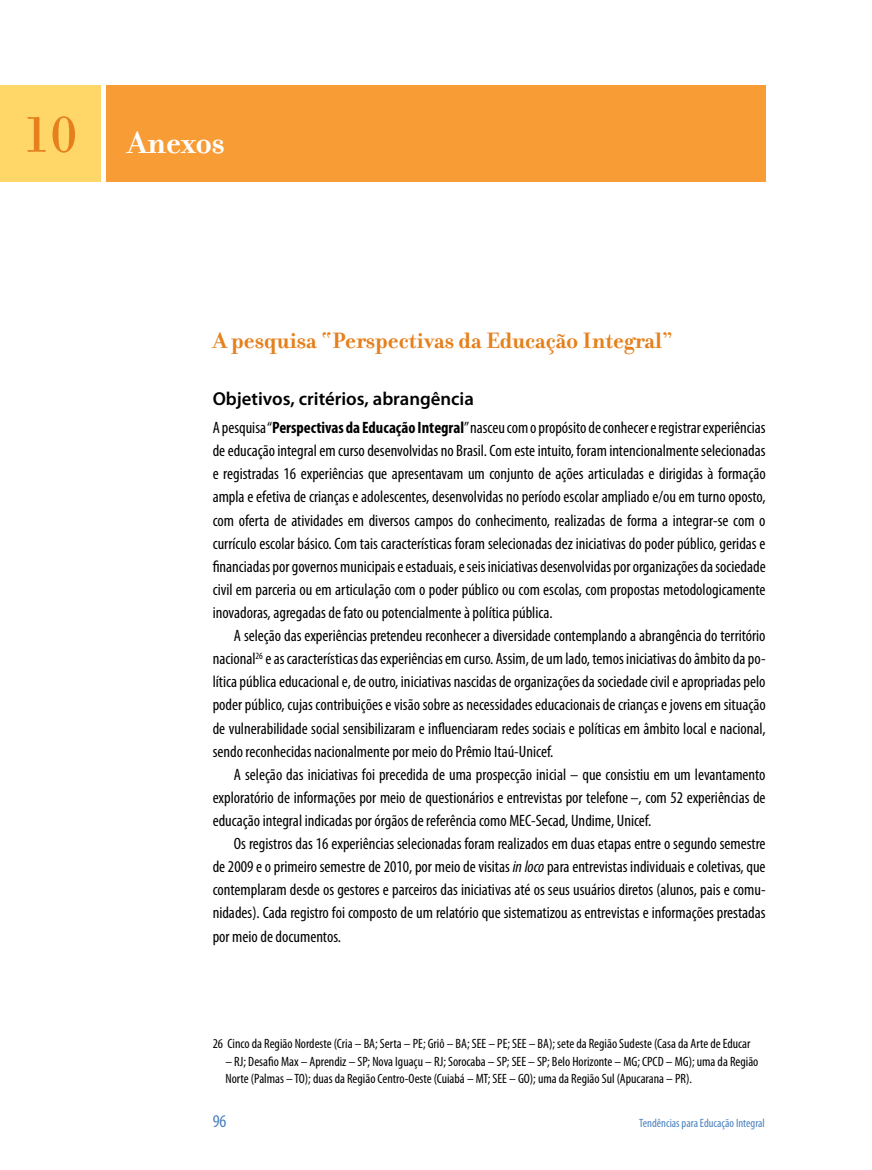
<style>
.page{position:relative;width:872px;height:1170px;background:#fff}
.page>*{position:absolute;margin:0;border:0;box-sizing:border-box;transform-origin:0 0}
.t1{font:54px "Filosofia Unicase";color:#e5801d}
.t2{font:700 33px "Filosofia";color:#fff}
.t3{font:700 24px "Filosofia";color:#e5801d}
.t4{font:600 18.75px "Myriad Pro";color:#000}
.t5{font:condensed 18px "Myriad Pro";color:#4b81be}
.t6{font:condensed 16.5px/23.1px "Myriad Pro";color:#000;text-align:justify}
.t7{font:condensed 13.5px/17.5px "Myriad Pro";color:#000}
.t8{font:condensed 12px "Myriad Pro";color:#4b81be}
.s1{font-weight:700}
.s2{font-style:italic}
</style>
<div class="page">
<div style="left:106px;top:85px;width:659px;height:96px;background:#f89c36"></div>
<div style="left:0;top:85px;width:101px;height:96px;background:#ffd769"></div>
<h1 class="t1" style="left:22px;top:102px;width:57px">10</h1>
<h2 class="t2" style="left:128px;top:123px;width:98px">Anexos</h2>
<h3 class="t3" style="left:213px;top:326px;width:462px">A pesquisa “Perspectivas da Educação Integral”</h3>
<p class="t4" style="left:213px;top:389px;width:263px">Objetivos, critérios, abrangência</p>
<p class="t6" style="left:213px;top:416px;width:554px">A pesquisa “<span class="s1">Perspectivas da Educação Integral</span>” nasceu com o propósito de conhecer e registrar experiências de educação integral em curso desenvolvidas no Brasil. Com este intuito, foram intencionalmente selecionadas e registradas 16 experiências que apresentavam um conjunto de ações articuladas e dirigidas à formação ampla e efetiva de crianças e adolescentes, desenvolvidas no período escolar ampliado e/ou em turno oposto, com oferta de atividades em diversos campos do conhecimento, realizadas de forma a integrar-se com o currículo escolar básico. Com tais características foram selecionadas dez iniciativas do poder público, geridas e financiadas por governos municipais e estaduais, e seis iniciativas desenvolvidas por organizações da sociedade civil em parceria ou em articulação com o poder público ou com escolas, com propostas metodologicamente inovadoras, agregadas de fato ou potencialmente à política pública.</p>
<p class="t6" style="left:213px;top:624px;width:554px;text-indent:21px">A seleção das experiências pretendeu reconhecer a diversidade contemplando a abrangência do território nacional<sup>26</sup> e as características das experiências em curso. Assim, de um lado, temos iniciativas do âmbito da po&shy;lítica pública educacional e, de outro, iniciativas nascidas de organizações da sociedade civil e apropriadas pelo poder público, cujas contribuições e visão sobre as necessidades educacionais de crianças e jovens em situação de vulnerabilidade social sensibilizaram e influenciaram redes sociais e políticas em âmbito local e nacional, sendo reconhecidas nacionalmente por meio do Prêmio Itaú-Unicef.</p>
<p class="t6" style="left:213px;top:763px;width:554px;text-indent:21px">A seleção das iniciativas foi precedida de uma prospecção inicial – que consistiu em um levantamento exploratório de informações por meio de questionários e entrevistas por telefone –, com 52 experiências de educação integral indicadas por órgãos de referência como MEC-Secad, Undime, Unicef.</p>
<p class="t6" style="left:213px;top:832px;width:554px;text-indent:21px">Os registros das 16 experiências selecionadas foram realizados em duas etapas entre o segundo semestre de 2009 e o primeiro semestre de 2010, por meio de visitas <span class="s2">in loco</span> para entrevistas individuais e coletivas, que contemplaram desde os gestores e parceiros das iniciativas até os seus usuários diretos (alunos, pais e comu&shy;nidades). Cada registro foi composto de um relatório que sistematizou as entrevistas e informações prestadas por meio de documentos.</p>
<p class="t7" style="left:213px;top:1034px;width:539px">26 Cinco da Região Nordeste (Cria – BA; Serta – PE; Griô – BA; SEE – PE; SEE – BA); sete da Região Sudeste (Casa da Arte de Educar</p>
<p class="t7" style="left:225px;top:1052px;width:534px">– RJ; Desafio Max – Aprendiz – SP; Nova Iguaçu – RJ; Sorocaba – SP; SEE – SP; Belo Horizonte – MG; CPCD – MG); uma da Região<br>Norte (Palmas – TO); duas da Região Centro-Oeste (Cuiabá – MT; SEE – GO); uma da Região Sul (Apucarana – PR).</p>
<p class="t5" style="left:213px;top:1111px;width:15px">96</p>
<p class="t8" style="left:639px;top:1116px;width:127px">Tendências para Educação Integral</p>
</div>
